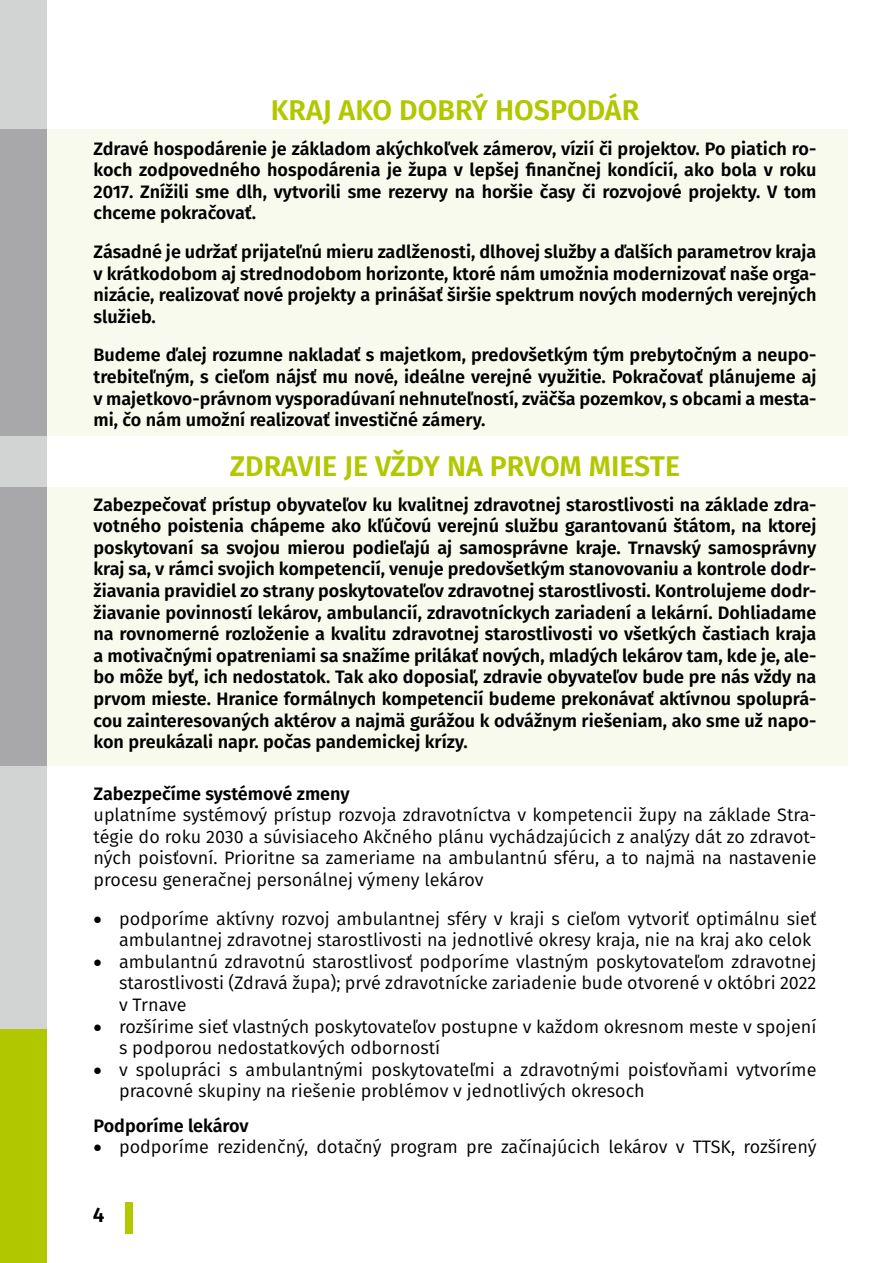
<style>
.page{position:relative;width:893px;height:1263px;background:#fff}
.page>*{position:absolute;margin:0;border:0;box-sizing:border-box;transform-origin:0 0}
.t1{font:600 28.5px "Fira Sans";color:#b1c800}
.t2{font:600 21px "Fira Sans";color:#000}
.t3{font:600 18px/21.6px "Fira Sans";color:#000;text-align:justify}
.t4{font:18px/21.6px "Fira Sans";color:#000;text-align:justify}
</style>
<div class="page">
<div style="left:125px;top:1202px;width:8px;height:32px;background:#b1c800"></div>
<div style="left:47px;top:130px;width:801px;height:306px;background:#f8faed"></div>
<div style="left:0;top:487px;width:848px;height:278px;background:#f8faed"></div>
<div style="left:0;top:1029px;width:47px;height:234px;background:#b1c800"></div>
<div style="left:0;top:0;width:47px;height:1029px;background:#d2d3d3"></div>
<div style="left:0;top:130px;width:47px;height:306px;background:#a8a7aa"></div>
<div style="left:0;top:487px;width:47px;height:278px;background:#a8a7aa"></div>
<h1 class="t1" style="left:271px;top:87px;width:370px">KRAJ AKO DOBRÝ HOSPODÁR</h1>
<p class="t3" style="left:94px;top:136px;width:724px">Zdravé hospodárenie je základom akýchkoľvek zámerov, vízií či projektov. Po piatich ro&shy;koch zodpovedného hospodárenia je župa v lepšej finančnej kondícií, ako bola v roku 2017. Znížili sme dlh, vytvorili sme rezervy na horšie časy či rozvojové projekty. V tom chceme pokračovať.</p>
<p class="t3" style="left:94px;top:240px;width:724px">Zásadné je udržať prijateľnú mieru zadlženosti, dlhovej služby a ďalších parametrov kraja v krátkodobom aj strednodobom horizonte, ktoré nám umožnia modernizovať naše orga&shy;nizácie, realizovať nové projekty a prinášať širšie spektrum nových moderných verejných služieb.</p>
<p class="t3" style="left:94px;top:343px;width:724px">Budeme ďalej rozumne nakladať s majetkom, predovšetkým tým prebytočným a neupo&shy;trebiteľným, s cieľom nájsť mu nové, ideálne verejné využitie. Pokračovať plánujeme aj v majetkovo-právnom vysporadúvaní nehnuteľností, zväčša pozemkov, s obcami a mesta&shy;mi, čo nám umožní realizovať investičné zámery.</p>
<h1 class="t1" style="left:230px;top:443px;width:452px">ZDRAVIE JE VŽDY NA PRVOM MIESTE</h1>
<p class="t3" style="left:94px;top:492px;width:724px">Zabezpečovať prístup obyvateľov ku kvalitnej zdravotnej starostlivosti na základe zdra&shy;votného poistenia chápeme ako kľúčovú verejnú službu garantovanú štátom, na ktorej poskytovaní sa svojou mierou podieľajú aj samosprávne kraje. Trnavský samosprávny kraj sa, v rámci svojich kompetencií, venuje predovšetkým stanovovaniu a kontrole dodr&shy;žiavania pravidiel zo strany poskytovateľov zdravotnej starostlivosti. Kontrolujeme dodr&shy;žiavanie povinností lekárov, ambulancií, zdravotníckych zariadení a lekární. Dohliadame na rovnomerné rozloženie a kvalitu zdravotnej starostlivosti vo všetkých častiach kraja a motivačnými opatreniami sa snažíme prilákať nových, mladých lekárov tam, kde je, ale&shy;bo môže byť, ich nedostatok. Tak ako doposiaľ, zdravie obyvateľov bude pre nás vždy na prvom mieste. Hranice formálnych kompetencií budeme prekonávať aktívnou spoluprá&shy;cou zainteresovaných aktérov a najmä gurážou k odvážnym riešeniam, ako sme už napo&shy;kon preukázali napr. počas pandemickej krízy.</p>
<p class="t3" style="left:94px;top:781px;width:258px">Zabezpečíme systémové zmeny</p>
<p class="t4" style="left:94px;top:804px;width:724px">uplatníme systémový prístup rozvoja zdravotníctva v kompetencii župy na základe Stra&shy;tégie do roku 2030 a súvisiaceho Akčného plánu vychádzajúcich z analýzy dát zo zdravot&shy;ných poisťovní. Prioritne sa zameriame na ambulantnú sféru, a to najmä na nastavenie procesu generačnej personálnej výmeny lekárov</p>
<p class="t4" style="left:94px;top:907px;width:724px;text-align:right">• podporíme aktívny rozvoj ambulantnej sféry v kraji s cieľom vytvoriť optimálnu sieť ambulantnej zdravotnej starostlivosti na jednotlivé okresy kraja, nie na kraj ako celok</p>
<p class="t4" style="left:119px;top:950px;width:699px;text-indent:-26px">• ambulantnú zdravotnú starostlivosť podporíme vlastným poskytovateľom zdravotnej starostlivosti (Zdravá župa); prvé zdravotnícke zariadenie bude otvorené v októbri 2022 v Trnave</p>
<p class="t4" style="left:119px;top:1015px;width:699px;text-indent:-26px">• rozšírime sieť vlastných poskytovateľov postupne v každom okresnom meste v spojení s podporou nedostatkových odborností</p>
<p class="t4" style="left:119px;top:1058px;width:699px;text-indent:-26px">• v spolupráci s ambulantnými poskytovateľmi a zdravotnými poisťovňami vytvoríme pracovné skupiny na riešenie problémov v jednotlivých okresoch</p>
<p class="t3" style="left:94px;top:1114px;width:157px">Podporíme lekárov</p>
<p class="t4" style="left:94px;top:1136px;width:724px">• podporíme rezidenčný, dotačný program pre začínajúcich lekárov v TTSK, rozšírený</p>
<p class="t2" style="left:93px;top:1197px;width:13px">4</p>
</div>
